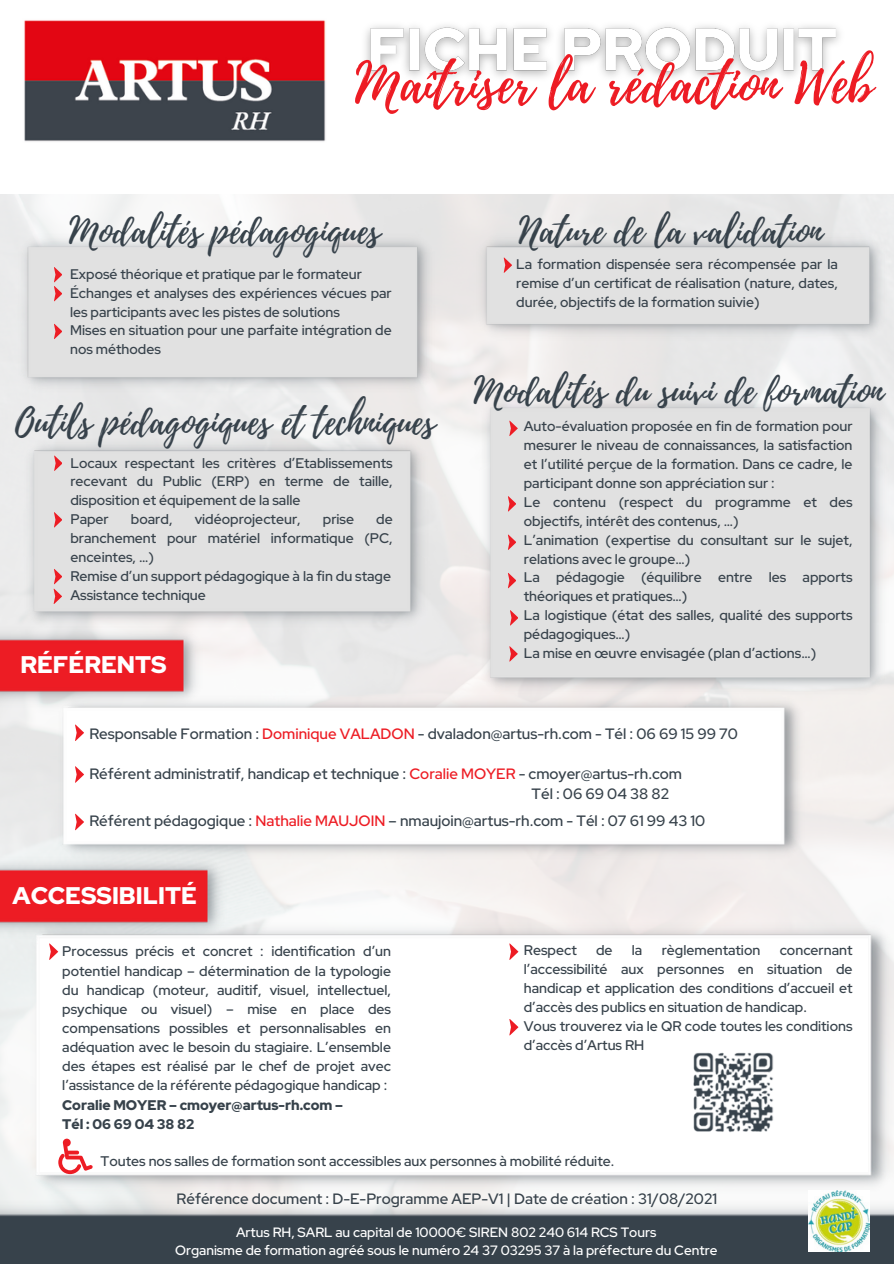
<style>
.page{position:relative;width:894px;height:1264px;background:#fff}
.page>*{position:absolute;margin:0;border:0;box-sizing:border-box;transform-origin:0 0}
.t1{font:54.6px "Playlist Script";color:#ed1c24}
.t2{font:36.15px "Playlist Script";color:#37424b}
.t3{font:900 24px "Red Hat Display";color:#fff}
.t4{font:500 15px "Red Hat Display";color:#37424b}
.t5{font:500 13.95px/18.9px "Red Hat Display";color:#37424b}
.t6{font:900 13.95px "Red Hat Display";color:#37424b}
.t7{font:500 13.5px "Red Hat Display";color:#fff}
.s1{color:#ed1c24}
</style>
<div class="page">
<img style="left:0;top:1198px;width:893px;height:65px">
<img style="left:29px;top:919px;width:864px;height:275px">
<img style="left:808px;top:1190px;width:61px;height:61px">
<img style="left:0;top:853px;width:227px;height:86px">
<svg style="left:49px;top:943px;width:9px;height:16px"></svg>
<svg style="left:509px;top:943px;width:9px;height:16px"></svg>
<svg style="left:509px;top:1018px;width:9px;height:17px"></svg>
<img style="left:688px;top:1041px;width:92px;height:100px">
<svg style="left:58px;top:1138px;width:35px;height:36px"></svg>
<img style="left:475px;top:230px;width:411px;height:112px">
<svg style="left:503px;top:257px;width:8px;height:16px"></svg>
<svg style="left:54px;top:455px;width:8px;height:16px"></svg>
<img style="left:56px;top:693px;width:748px;height:167px">
<svg style="left:75px;top:724px;width:9px;height:17px"></svg>
<svg style="left:75px;top:813px;width:9px;height:17px"></svg>
<img style="left:0;top:623px;width:203px;height:86px">
<svg style="left:54px;top:512px;width:8px;height:15px"></svg>
<img style="left:476px;top:394px;width:413px;height:302px">
<svg style="left:507px;top:496px;width:8px;height:15px"></svg>
<svg style="left:510px;top:610px;width:7px;height:15px"></svg>
<svg style="left:507px;top:534px;width:8px;height:16px"></svg>
<svg style="left:509px;top:646px;width:8px;height:15px"></svg>
<svg style="left:75px;top:766px;width:9px;height:16px"></svg>
<svg style="left:507px;top:573px;width:8px;height:15px"></svg>
<svg style="left:54px;top:569px;width:8px;height:35px"></svg>
<svg style="left:509px;top:420px;width:8px;height:16px"></svg>
<img style="left:15px;top:230px;width:422px;height:165px">
<svg style="left:54px;top:324px;width:8px;height:15px"></svg>
<svg style="left:54px;top:267px;width:8px;height:34px"></svg>
<img style="left:24px;top:20px;width:302px;height:122px">
<img style="left:365px;top:25px;width:475px;height:53px">
<p class="t1" style="left:355px;top:45px;width:518px">Maîtriser la rédaction Web</p>
<p class="t2" style="left:69px;top:205px;width:313px">Modalités pédagogiques</p>
<p class="t5" style="left:70px;top:264px;width:293px">Exposé théorique et pratique par le formateur</p>
<p class="t5" style="left:70px;top:283px;width:323px">Échanges et analyses des expériences vécues par les participants avec les pistes de solutions</p>
<p class="t5" style="left:70px;top:321px;width:323px">Mises en situation pour une parfaite intégration de nos méthodes</p>
<p class="t2" style="left:15px;top:396px;width:421px">Outils pédagogiques et techniques</p>
<h3 class="t5" style="left:70px;top:453px;width:324px;text-align:justify">Locaux respectant les critères d’Etablissements recevant du Public (ERP) en terme de taille, disposition et équipement de la salle</h3>
<p class="t5" style="left:70px;top:510px;width:40px">Paper</p>
<p class="t5" style="left:131px;top:510px;width:43px">board,</p>
<p class="t5" style="left:195px;top:510px;width:107px">vidéoprojecteur,</p>
<p class="t5" style="left:323px;top:510px;width:33px">prise</p>
<p class="t5" style="left:70px;top:510px;width:324px;text-align:justify;text-indent:306px">de branchement pour matériel informatique (PC, enceintes, …)</p>
<p class="t5" style="left:70px;top:566px;width:322px">Remise d’un support pédagogique à la fin du stage</p>
<p class="t5" style="left:70px;top:585px;width:137px">Assistance technique</p>
<h3 class="t3" style="left:20px;top:648px;width:148px">RÉFÉRENTS</h3>
<p class="t2" style="left:519px;top:205px;width:305px">Nature de la validation</p>
<p class="t5" style="left:516px;top:255px;width:323px;text-align:justify">La formation dispensée sera récompensée par la remise d’un certificat de réalisation (nature, dates, durée, objectifs de la formation suivie)</p>
<p class="t2" style="left:473px;top:365px;width:411px">Modalités du suivi de formation</p>
<p class="t5" style="left:523px;top:417px;width:330px;text-align:justify">Auto-évaluation proposée en fin de formation pour mesurer le niveau de connaissances, la satisfaction et l’utilité perçue de la formation. Dans ce cadre, le participant donne son appréciation sur :</p>
<p class="t5" style="left:523px;top:492px;width:330px">Le contenu (respect du programme et des objectifs, intérêt des contenus, …)</p>
<p class="t5" style="left:523px;top:530px;width:330px">L’animation (expertise du consultant sur le sujet, relations avec le groupe…)</p>
<p class="t5" style="left:523px;top:568px;width:330px">La pédagogie (équilibre entre les apports théoriques et pratiques…)</p>
<p class="t5" style="left:523px;top:605px;width:330px">La logistique (état des salles, qualité des supports pédagogiques…)</p>
<p class="t5" style="left:523px;top:643px;width:294px">La mise en œuvre envisagée (plan d’actions…)</p>
<p class="t4" style="left:89px;top:723px;width:650px">Responsable Formation : <span class="s1">Dominique VALADON</span> - dvaladon@artus-rh.com - Tél : 06 69 15 99 70</p>
<p class="t4" style="left:89px;top:763px;width:594px">Référent administratif, handicap et technique : <span class="s1">Coralie MOYER</span> - cmoyer@artus-rh.com</p>
<p class="t4" style="left:531px;top:784px;width:139px">Tél : 06 69 04 38 82</p>
<p class="t4" style="left:89px;top:811px;width:617px">Référent pédagogique : <span class="s1">Nathalie MAUJOIN</span> – nmaujoin@artus-rh.com - Tél : 07 61 99 43 10</p>
<h3 class="t3" style="left:13px;top:879px;width:186px">ACCESSIBILITÉ</h3>
<h3 class="t5" style="left:62px;top:941px;width:330px;text-align:justify">Processus précis et concret : identification d’un potentiel handicap – détermination de la typologie du handicap (moteur, auditif, visuel, intellectuel, psychique ou visuel) – mise en place des compensations possibles et personnalisables en adéquation avec le besoin du stagiaire. L’ensemble des étapes est réalisé par le chef de projet avec l’assistance de la référente pédagogique handicap :</h3>
<p class="t6" style="left:62px;top:1095px;width:282px">Coralie MOYER – cmoyer@artus-rh.com –</p>
<p class="t6" style="left:62px;top:1114px;width:133px">Tél : 06 69 04 38 82</p>
<p class="t5" style="left:523px;top:941px;width:54px">Respect</p>
<p class="t5" style="left:596px;top:941px;width:18px">de</p>
<p class="t5" style="left:631px;top:941px;width:12px">la</p>
<p class="t5" style="left:661px;top:941px;width:100px">règlementation</p>
<p class="t5" style="left:523px;top:941px;width:330px;text-align:justify;text-indent:256px">concernant l’accessibilité aux personnes en situation de handicap et application des conditions d’accueil et d’accès des publics en situation de handicap.</p>
<p class="t5" style="left:523px;top:1016px;width:330px">Vous trouverez via le QR code toutes les conditions d’accès d’Artus RH</p>
<p class="t5" style="left:101px;top:1151px;width:515px">Toutes nos salles de formation sont accessibles aux personnes à mobilité réduite.</p>
<p class="t4" style="left:176px;top:1188px;width:542px">Référence document : D-E-Programme AEP-V1 | Date de création : 31/08/2021</p>
<p class="t7" style="left:236px;top:1222px;width:421px">Artus RH, SARL au capital de 10000€ SIREN 802 240 614 RCS Tours</p>
<h2 class="t7" style="left:175px;top:1240px;width:543px">Organisme de formation agréé sous le numéro 24 37 03295 37 à la préfecture du Centre</h2>
</div>
